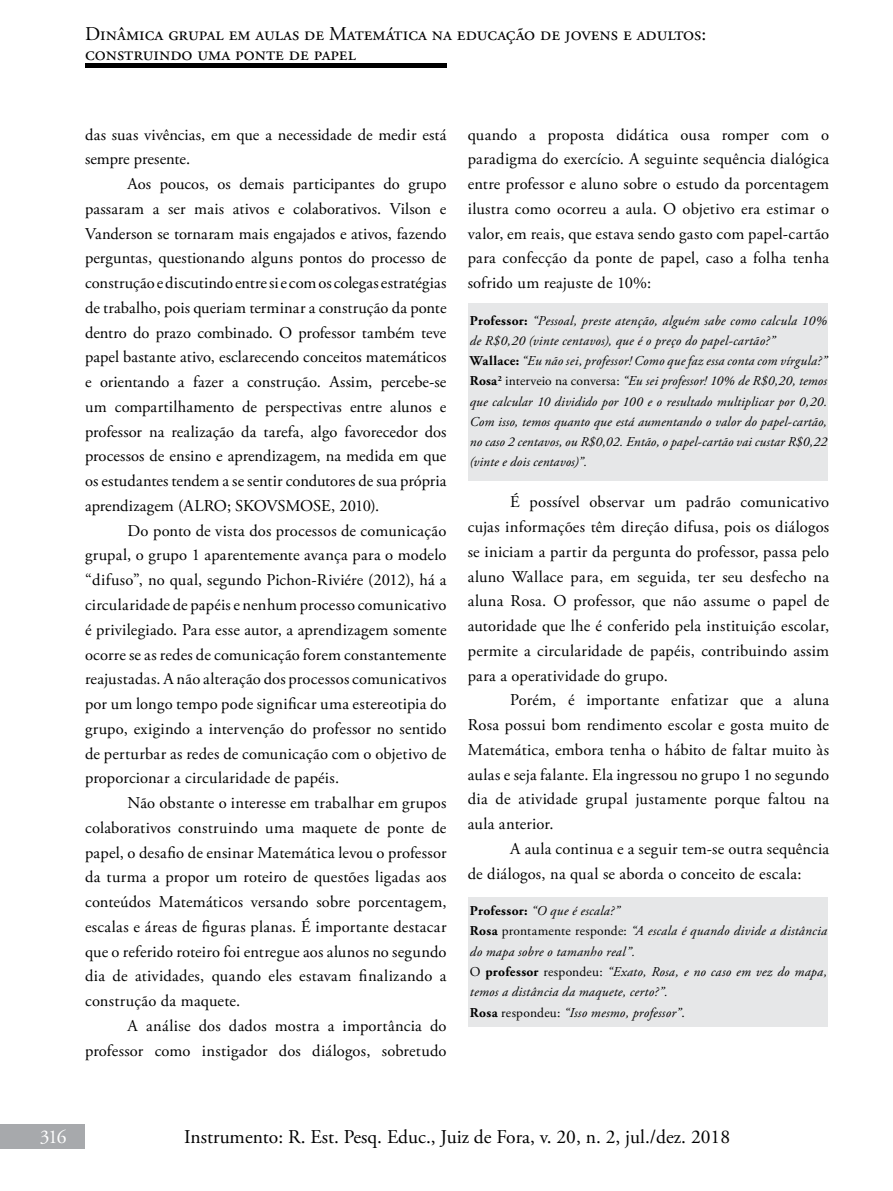
<style>
.page{position:relative;width:893px;height:1191px;background:#fff}
.page>*{position:absolute;margin:0;border:0;box-sizing:border-box;transform-origin:0 0}
.t1{font:19.5px/19.5px "Adobe Garamond Pro";color:#000}
.t2{font:19.5px "Adobe Garamond Pro";color:#fff}
.t3{font:16.5px/24.8px "Adobe Garamond Pro";letter-spacing:.01em;color:#000;text-align:justify}
.t4{font:italic 13.5px/20.2px "Adobe Garamond Pro";letter-spacing:.015em;color:#000}
.s1{font-weight:700;font-style:normal}
.s2{font-style:normal}
</style>
<div class="page">
<hr style="left:85px;top:64px;width:361px;height:4px;background:#000">
<div style="left:0;top:1124px;width:85px;height:24px;background:#a7a9ac"></div>
<div style="left:468px;top:897px;width:360px;height:130px;background:#e6e7e8"></div>
<div style="left:468px;top:303px;width:360px;height:177px;background:#e6e7e8"></div>
<p class="t1" style="left:85px;top:25px;width:623px">Dinâmica grupal em aulas de Matemática na educação de jovens e adultos: construindo uma ponte de papel</p>
<p class="t3" style="left:85px;top:123px;width:363px">das suas vivências, em que a necessidade de medir está sempre presente.</p>
<p class="t3" style="left:85px;top:172px;width:363px;text-indent:43px">Aos poucos, os demais participantes do grupo passaram a ser mais ativos e colaborativos. Vilson e Vanderson se tornaram mais engajados e ativos, fazendo perguntas, questionando alguns pontos do processo de construção e discutindo entre si e com os colegas estratégias de trabalho, pois queriam terminar a construção da ponte dentro do prazo combinado. O professor também teve papel bastante ativo, esclarecendo conceitos matemáticos e orientando a fazer a construção. Assim, percebe-se um compartilhamento de perspectivas entre alunos e professor na realização da tarefa, algo favorecedor dos processos de ensino e aprendizagem, na medida em que os estudantes tendem a se sentir condutores de sua própria aprendizagem (ALRO; SKOVSMOSE, 2010).</p>
<p class="t3" style="left:85px;top:519px;width:363px;text-indent:43px">Do ponto de vista dos processos de comunicação grupal, o grupo 1 aparentemente avança para o modelo “difuso”, no qual, segundo Pichon-Riviére (2012), há a circularidade de papéis e nenhum processo comunicativo é privilegiado. Para esse autor, a aprendizagem somente ocorre se as redes de comunicação forem constantemente reajustadas. A não alteração dos processos comunicativos por um longo tempo pode significar uma estereotipia do grupo, exigindo a intervenção do professor no sentido de perturbar as redes de comunicação com o objetivo de proporcionar a circularidade de papéis.</p>
<p class="t3" style="left:85px;top:791px;width:363px;text-indent:43px">Não obstante o interesse em trabalhar em grupos colaborativos construindo uma maquete de ponte de papel, o desafio de ensinar Matemática levou o professor da turma a propor um roteiro de questões ligadas aos conteúdos Matemáticos versando sobre porcentagem, escalas e áreas de figuras planas. É importante destacar que o referido roteiro foi entregue aos alunos no segundo dia de atividades, quando eles estavam finalizando a construção da maquete.</p>
<p class="t3" style="left:85px;top:1014px;width:363px;text-align:right">A análise dos dados mostra a importância do professor como instigador dos diálogos, sobretudo</p>
<p class="t3" style="left:468px;top:123px;width:363px">quando a proposta didática ousa romper com o paradigma do exercício. A seguinte sequência dialógica entre professor e aluno sobre o estudo da porcentagem ilustra como ocorreu a aula. O objetivo era estimar o valor, em reais, que estava sendo gasto com papel-cartão para confecção da ponte de papel, caso a folha tenha sofrido um reajuste de 10%:</p>
<p class="t4" style="left:470px;top:310px;width:359px"><span class="s1">Professor:</span> “Pessoal, preste atenção, alguém sabe como calcula 10% de R$0,20 (vinte centavos), que é o preço do papel-cartão?” <span class="s1">Wallace:</span> “Eu não sei, professor! Como que faz essa conta com vírgula?” <span class="s1">Rosa</span><sup>2</sup> <span class="s2">interveio na conversa:</span> “Eu sei professor! 10% de R$0,20, temos que calcular 10 dividido por 100 e o resultado multiplicar por 0,20.<br>Com isso, temos quanto que está aumentando o valor do papel-cartão, no caso 2 centavos, ou R$0,02. Então, o papel-cartão vai custar R$0,22 (vinte e dois centavos)”.</p>
<p class="t3" style="left:468px;top:490px;width:363px;text-indent:43px">É possível observar um padrão comunicativo cujas informações têm direção difusa, pois os diálogos se iniciam a partir da pergunta do professor, passa pelo aluno Wallace para, em seguida, ter seu desfecho na aluna Rosa. O professor, que não assume o papel de autoridade que lhe é conferido pela instituição escolar, permite a circularidade de papéis, contribuindo assim para a operatividade do grupo.</p>
<p class="t3" style="left:468px;top:688px;width:363px;text-indent:43px">Porém, é importante enfatizar que a aluna Rosa possui bom rendimento escolar e gosta muito de Matemática, embora tenha o hábito de faltar muito às aulas e seja falante. Ela ingressou no grupo 1 no segundo dia de atividade grupal justamente porque faltou na aula anterior.</p>
<p class="t3" style="left:468px;top:837px;width:363px;text-indent:43px">A aula continua e a seguir tem-se outra sequência de diálogos, na qual se aborda o conceito de escala:</p>
<p class="t4" style="left:470px;top:901px;width:359px"><span class="s1">Professor:</span> “O que é escala?”<br><span class="s1">Rosa</span> <span class="s2">prontamente responde:</span> “A escala é quando divide a distância do mapa sobre o tamanho real”.<br><span class="s2">O</span> <span class="s1">professor</span> <span class="s2">respondeu:</span> “Exato, Rosa, e no caso em vez do mapa, temos a distância da maquete, certo?”.<br><span class="s1">Rosa</span> <span class="s2">respondeu:</span> “Isso mesmo, professor”<span class="s2">.</span></p>
<p class="t2" style="left:40px;top:1125px;width:28px">316</p>
<p class="t1" style="left:184px;top:1128px;width:547px">Instrumento: R. Est. Pesq. Educ., Juiz de Fora, v. 20, n. 2, jul./dez. 2018</p>
</div>
